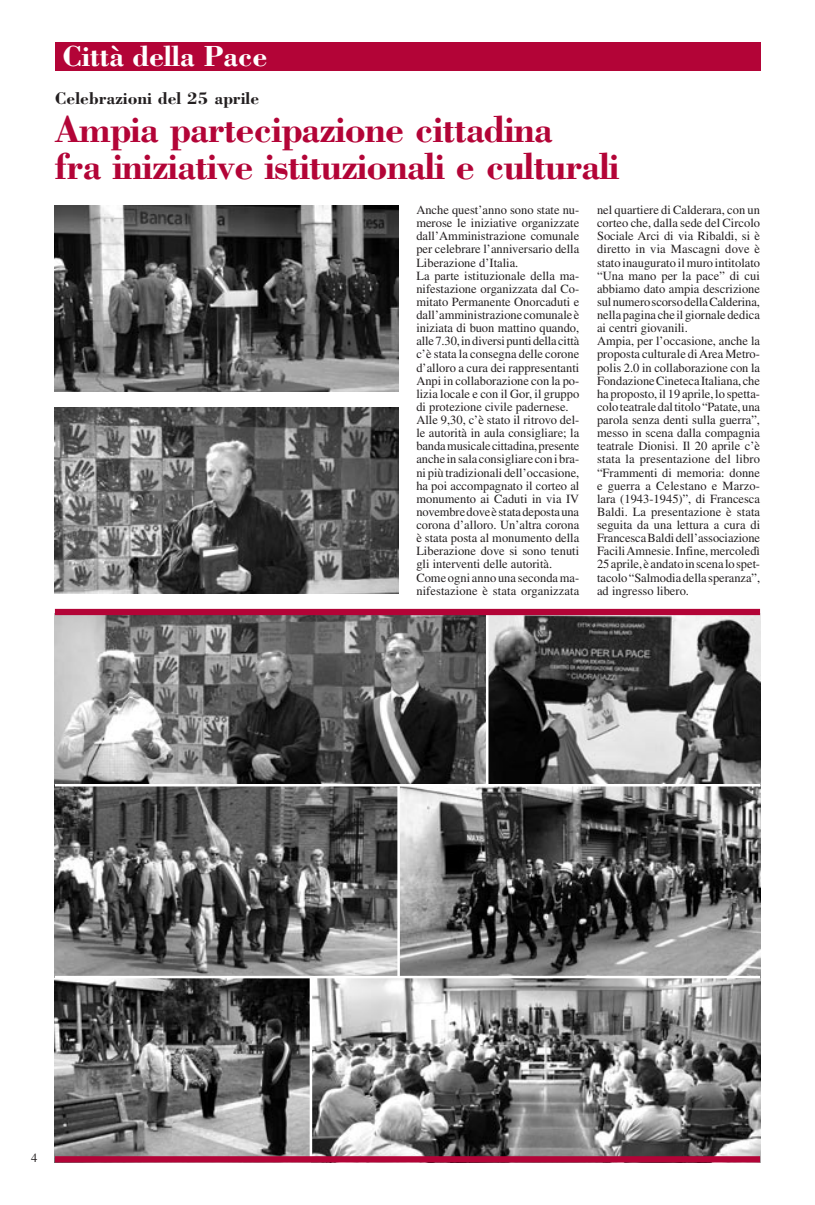
<style>
.page{position:relative;width:815px;height:1205px;background:#fff}
.page>*{position:absolute;margin:0;border:0;box-sizing:border-box;transform-origin:0 0}
.t1{font:700 38.75px/37.5px "Bodoni";letter-spacing:-.025em;color:#b30437}
.t2{font:700 30px "Bodoni";letter-spacing:-.01em;color:#fff}
.t3{font:700 17.5px "Bodoni";color:#231f20}
.t4{font:12.5px/13.1px "Times";color:#231f20}
</style>
<div class="page">
<img style="left:55px;top:615px;width:705px;height:169px">
<img style="left:55px;top:786px;width:705px;height:190px">
<img style="left:55px;top:978px;width:255px;height:178px">
<img style="left:312px;top:978px;width:448px;height:178px">
<div style="left:55px;top:43px;width:705px;height:28px;background:#b30437"></div>
<img style="left:55px;top:408px;width:344px;height:185px">
<img style="left:55px;top:206px;width:344px;height:185px">
<hr style="left:486px;top:612px;width:2px;height:172px;background:#fff">
<hr style="left:397px;top:784px;width:3px;height:192px;background:#fff">
<div style="left:55px;top:609px;width:705px;height:6px;background:#b30437"></div>
<div style="left:55px;top:1156px;width:705px;height:6px;background:#b30437"></div>
<h2 class="t2" style="left:62px;top:38px;width:207px">Città della Pace</h2>
<h3 class="t3" style="left:55px;top:88px;width:206px">Celebrazioni del 25 aprile</h3>
<h1 class="t1" style="left:55px;top:109px;width:566px">Ampia partecipazione cittadina<br>fra iniziative istituzionali e culturali</h1>
<p class="t4" style="left:416px;top:203px;width:165px">Anche quest’anno sono state nu&shy;merose le iniziative organizzate dall’Amministrazione comunale per celebrare l’anniversario della Liberazione d’Italia.<br>La parte istituzionale della ma&shy;nifestazione organizzata dal Co&shy;mitato Permanente Onorcaduti e dall’amministrazione comunale è iniziata di buon mattino quando, alle 7.30, in diversi punti della città c’è stata la consegna delle corone d’alloro a cura dei rappresentanti Anpi in collaborazione con la po&shy;lizia locale e con il Gor, il gruppo di protezione civile padernese.<br>Alle 9,30, c’è stato il ritrovo del&shy;le autorità in aula consigliare; la banda musicale cittadina, presente anche in sala consigliare con i bra&shy;ni più tradizionali dell’occasione, ha poi accompagnato il corteo al monumento ai Caduti in via IV novembre dove è stata deposta una corona d’alloro. Un’altra corona è stata posta al monumento della Liberazione dove si sono tenuti gli interventi delle autorità.<br>Come ogni anno una seconda ma&shy;nifestazione è stata organizzata</p>
<p class="t4" style="left:597px;top:203px;width:165px">nel quartiere di Calderara, con un corteo che, dalla sede del Circolo<br>Sociale Arci di via Ribaldi, si è diretto in via Mascagni dove è stato inaugurato il muro intitolato “Una mano per la pace” di cui abbiamo dato ampia descrizione sul numero scorso della Calderina, nella pagina che il giornale dedica ai centri giovanili.<br>Ampia, per l’occasione, anche la proposta culturale di Area Metro&shy;polis 2.0 in collaborazione con la<br>Fondazione Cineteca Italiana, che ha proposto, il 19 aprile, lo spetta&shy;colo teatrale dal titolo “Patate, una parola senza denti sulla guerra”, messo in scena dalla compagnia teatrale Dionisi. Il 20 aprile c’è stata la presentazione del libro “Frammenti di memoria: donne e guerra a Celestano e Marzo&shy;lara (1943-1945)”, di Francesca<br>Baldi. La presentazione è stata seguita da una lettura a cura di<br>Francesca Baldi dell’associazione<br>Facili Amnesie. Infine, mercoledì<br>25 aprile, è andato in scena lo spet&shy;tacolo “Salmodia della speranza”, ad ingresso libero.</p>
<p class="t4" style="left:31px;top:1151px;width:8px">4</p>
</div>
